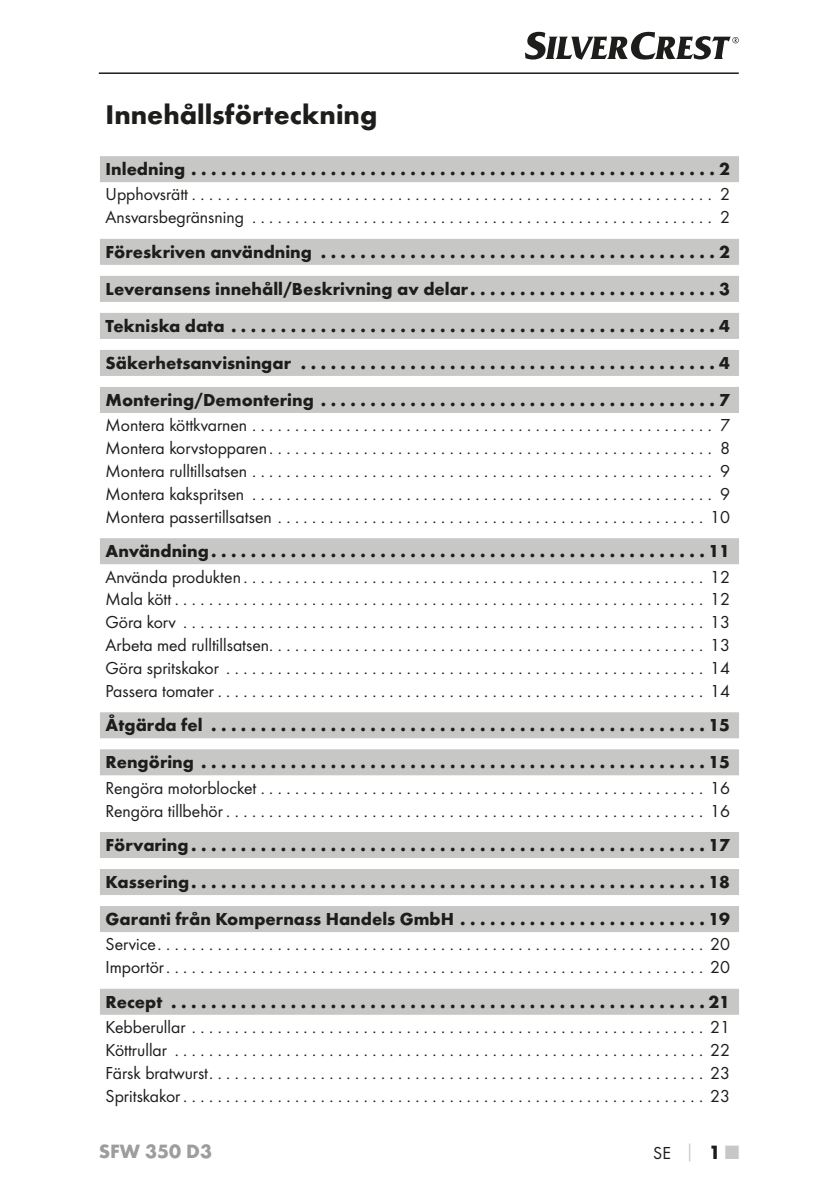
<style>
.page{position:relative;width:839px;height:1190px;background:#fff}
.page>*{position:absolute;margin:0;border:0;box-sizing:border-box;transform-origin:0 0}
.t1{font:700 28px "Futura";color:#1d1d1b}
.t2{font:700 20px "Futura";color:#9d9d9d}
.t3{font:18px/22.8px "Futura Boo";color:#1d1d1b}
.t4{font:700 18px/37px "Futura";color:#1d1d1b;text-align:justify}
.s1{font-family:"Futura";font-weight:700;color:#c7c7c6}
.s2{font-family:"Futura";font-weight:700;font-size:20px}
.s3{font-family:"Futura";font-weight:700;font-size:20px;color:#c7c7c6}
</style>
<div class="page">
<hr style="left:99px;top:72px;width:639px;height:2px;background:#1d1d1b">
<svg style="left:525px;top:32px;width:213px;height:28px"></svg>
<div style="left:100px;top:156px;width:638px;height:26px;background:#c7c7c6"></div>
<div style="left:100px;top:239px;width:638px;height:26px;background:#c7c7c6"></div>
<div style="left:100px;top:276px;width:638px;height:26px;background:#c7c7c6"></div>
<div style="left:100px;top:313px;width:638px;height:26px;background:#c7c7c6"></div>
<div style="left:100px;top:350px;width:638px;height:26px;background:#c7c7c6"></div>
<div style="left:100px;top:387px;width:638px;height:26px;background:#c7c7c6"></div>
<div style="left:100px;top:538px;width:638px;height:26px;background:#c7c7c6"></div>
<div style="left:100px;top:712px;width:638px;height:26px;background:#c7c7c6"></div>
<div style="left:100px;top:749px;width:638px;height:26px;background:#c7c7c6"></div>
<div style="left:100px;top:832px;width:638px;height:26px;background:#c7c7c6"></div>
<div style="left:100px;top:869px;width:638px;height:26px;background:#c7c7c6"></div>
<div style="left:100px;top:906px;width:638px;height:26px;background:#c7c7c6"></div>
<div style="left:100px;top:988px;width:638px;height:26px;background:#c7c7c6"></div>
<h1 class="t1" style="left:105px;top:97px;width:273px">Innehållsförteckning</h1>
<p class="t4" style="left:105px;top:150px;width:625px">Inledning . . . . . . . . . . . . . . . . . . . . . . . . . . . . . . . . . . . . . . . . . . . . . . . . . . . . . 2</p>
<p class="t3" style="left:105px;top:183px;width:625px">Upphovsrätt . . . . . . . . . . . . . . . . . . . . . . . . . . . . . . . . . . . . . . . . . . . . . . . . . . . . . . . . . . . . . 2<br>Ansvarsbegränsning . . . . . . . . . . . . . . . . . . . . . . . . . . . . . . . . . . . . . . . . . . . . . . . . . . . . . . 2</p>
<p class="t4" style="left:105px;top:233px;width:625px">Föreskriven användning . . . . . . . . . . . . . . . . . . . . . . . . . . . . . . . . . . . . . . . . 2<br>Leveransens innehåll/Beskrivning av delar . . . . . . . . . . . . . . . . . . . . . . . . . 3<br>Tekniska data . . . . . . . . . . . . . . . . . . . . . . . . . . . . . . . . . . . . . . . . . . . . . . . . . 4<br>Säkerhetsanvisningar . . . . . . . . . . . . . . . . . . . . . . . . . . . . . . . . . . . . . . . . . . 4<br>Montering/Demontering . . . . . . . . . . . . . . . . . . . . . . . . . . . . . . . . . . . . . . . . 7</p>
<p class="t3" style="left:105px;top:414px;width:625px;text-align:justify">Montera köttkvarnen . . . . . . . . . . . . . . . . . . . . . . . . . . . . . . . . . . . . . . . . . . . . . . . . . . . . . . 7<br>Montera korvstopparen . . . . . . . . . . . . . . . . . . . . . . . . . . . . . . . . . . . . . . . . . . . . . . . . . . . . 8<br>Montera rulltillsatsen . . . . . . . . . . . . . . . . . . . . . . . . . . . . . . . . . . . . . . . . . . . . . . . . . . . . . . 9<br>Montera kakspritsen . . . . . . . . . . . . . . . . . . . . . . . . . . . . . . . . . . . . . . . . . . . . . . . . . . . . . . 9<br>Montera passertillsatsen . . . . . . . . . . . . . . . . . . . . . . . . . . . . . . . . . . . . . . . . . . . . . . . . . . 10</p>
<p class="t4" style="left:105px;top:532px;width:625px">Användning . . . . . . . . . . . . . . . . . . . . . . . . . . . . . . . . . . . . . . . . . . . . . . . . . 11</p>
<p class="t3" style="left:105px;top:565px;width:625px;text-align:justify">Använda produkten . . . . . . . . . . . . . . . . . . . . . . . . . . . . . . . . . . . . . . . . . . . . . . . . . . . . . . 12<br>Mala kött . . . . . . . . . . . . . . . . . . . . . . . . . . . . . . . . . . . . . . . . . . . . . . . . . . . . . . . . . . . . . . 12<br>Göra korv . . . . . . . . . . . . . . . . . . . . . . . . . . . . . . . . . . . . . . . . . . . . . . . . . . . . . . . . . . . . . 13<br>Arbeta med rulltillsatsen................................................... 13<br>Göra spritskakor . . . . . . . . . . . . . . . . . . . . . . . . . . . . . . . . . . . . . . . . . . . . . . . . . . . . . . . . 14<br>Passera tomater . . . . . . . . . . . . . . . . . . . . . . . . . . . . . . . . . . . . . . . . . . . . . . . . . . . . . . . . . 14</p>
<p class="t4" style="left:105px;top:706px;width:625px">Åtgärda fel . . . . . . . . . . . . . . . . . . . . . . . . . . . . . . . . . . . . . . . . . . . . . . . . . 15<br>Rengöring . . . . . . . . . . . . . . . . . . . . . . . . . . . . . . . . . . . . . . . . . . . . . . . . . . 15</p>
<p class="t3" style="left:105px;top:776px;width:625px">Rengöra motorblocket . . . . . . . . . . . . . . . . . . . . . . . . . . . . . . . . . . . . . . . . . . . . . . . . . . . . 16<br>Rengöra tillbehör . . . . . . . . . . . . . . . . . . . . . . . . . . . . . . . . . . . . . . . . . . . . . . . . . . . . . . . . 16</p>
<p class="t4" style="left:105px;top:826px;width:625px">Förvaring . . . . . . . . . . . . . . . . . . . . . . . . . . . . . . . . . . . . . . . . . . . . . . . . . . . 17<br>Kassering . . . . . . . . . . . . . . . . . . . . . . . . . . . . . . . . . . . . . . . . . . . . . . . . . . . 18<br>Garanti från Kompernass Handels GmbH . . . . . . . . . . . . . . . . . . . . . . . . 19</p>
<p class="t3" style="left:105px;top:933px;width:625px">Service . . . . . . . . . . . . . . . . . . . . . . . . . . . . . . . . . . . . . . . . . . . . . . . . . . . . . . . . . . . . . . . . 20<br>Importör . . . . . . . . . . . . . . . . . . . . . . . . . . . . . . . . . . . . . . . . . . . . . . . . . . . . . . . . . . . . . . . 20</p>
<p class="t4" style="left:105px;top:982px;width:625px">Recept . . . . . . . . . . . . . . . . . . . . . . . . . . . . . . . . . . . . . . . . . . . . . . . . . . . . . 21</p>
<p class="t3" style="left:105px;top:1015px;width:625px;text-align:justify">Kebberullar . . . . . . . . . . . . . . . . . . . . . . . . . . . . . . . . . . . . . . . . . . . . . . . . . . . . . . . . . . . . 21<br>Köttrullar . . . . . . . . . . . . . . . . . . . . . . . . . . . . . . . . . . . . . . . . . . . . . . . . . . . . . . . . . . . . . . 22<br>Färsk bratwurst . . . . . . . . . . . . . . . . . . . . . . . . . . . . . . . . . . . . . . . . . . . . . . . . . . . . . . . . . . 23<br>Spritskakor . . . . . . . . . . . . . . . . . . . . . . . . . . . . . . . . . . . . . . . . . . . . . . . . . . . . . . . . . . . . . 23</p>
<p class="t2" style="left:99px;top:1138px;width:115px">SFW 350 D3</p>
<p class="t3" style="left:653px;top:1141px;width:87px">SE <span class="s1">│</span> <span class="s2">1</span><span class="s3">■</span></p>
</div>
